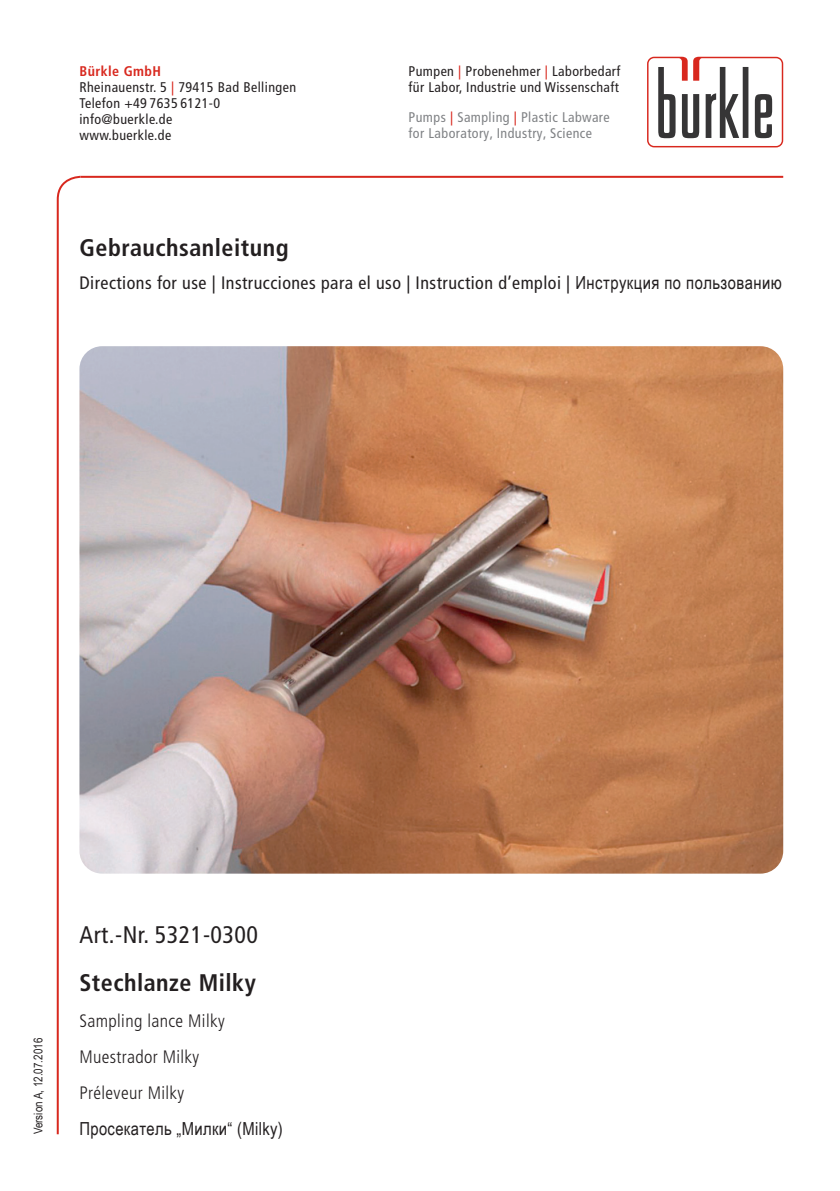
<style>
.page{position:relative;width:840px;height:1191px;background:#fff}
.page>*{position:absolute;margin:0;border:0;box-sizing:border-box;transform-origin:0 0}
.t1{font:700 condensed 24px "Frutiger LT Pro";letter-spacing:.02em;color:#231f20}
.t2{font:condensed 24px "Frutiger LT Pro";letter-spacing:.02em;color:#231f20}
.t3{font:condensed 18px "Frutiger LT Pro";letter-spacing:.025em;color:#231f20}
.t4{font:300 condensed 18px/36px "Frutiger LT Pro";letter-spacing:.02em;color:#231f20}
.t5{font:18px "Arial Narrow";letter-spacing:.02em;color:#231f20}
.t6{font:condensed 14px/16px "Frutiger LT Pro";letter-spacing:.03em;color:#231f20}
.t7{font:condensed 14px/16px "Frutiger LT Pro";letter-spacing:.03em;color:#808285}
.t8{font:12px "Arial Narrow";color:#231f20}
.s1{font-weight:700;color:#d8281e}
.s2{color:#d8281e}
.s3{font-family:"Arial Narrow";font-stretch:normal}
</style>
<div class="page">
<svg style="left:647px;top:57px;width:135px;height:90px"></svg>
<svg style="left:56px;top:175px;width:26px;height:960px"></svg>
<hr style="left:80px;top:176px;width:702px;height:2px;background:#d8281e">
<img style="left:79px;top:346px;width:703px;height:527px">
<p class="t6" style="left:79px;top:64px;width:218px"><span class="s1">Bürkle GmbH<br></span>Rheinauenstr. 5 <span class="s2">|</span> 79415 Bad Bellingen<br>Telefon +49 7635 6121-0 info@buerkle.de<br>www.buerkle.de</p>
<p class="t6" style="left:408px;top:64px;width:213px">Pumpen <span class="s2">|</span> Probenehmer <span class="s2">|</span> Laborbedarf für Labor, Industrie und Wissenschaft</p>
<p class="t7" style="left:408px;top:109px;width:202px">Pumps <span class="s2">|</span> Sampling <span class="s2">|</span> Plastic Labware for Laboratory, Industry, Science</p>
<h1 class="t1" style="left:79px;top:234px;width:210px">Gebrauchsanleitung</h1>
<p class="t3" style="left:79px;top:272px;width:703px">Directions for use | Instrucciones para el uso | Instruction d’emploi | <span class="s3">Инструкция по пользованию</span></p>
<p class="t8" style="left:29px;top:1134px;width:98px;rotate:-90deg">Version A, 12.07.2016</p>
<h1 class="t2" style="left:79px;top:920px;width:180px">Art.-Nr. 5321-0300</h1>
<h1 class="t1" style="left:79px;top:968px;width:178px">Stechlanze Milky</h1>
<p class="t4" style="left:79px;top:1002px;width:147px">Sampling lance Milky<br>Muestrador Milky<br>Préleveur Milky</p>
<p class="t5" style="left:79px;top:1115px;width:205px">Просекатель „Милки“ (Milky)</p>
</div>
